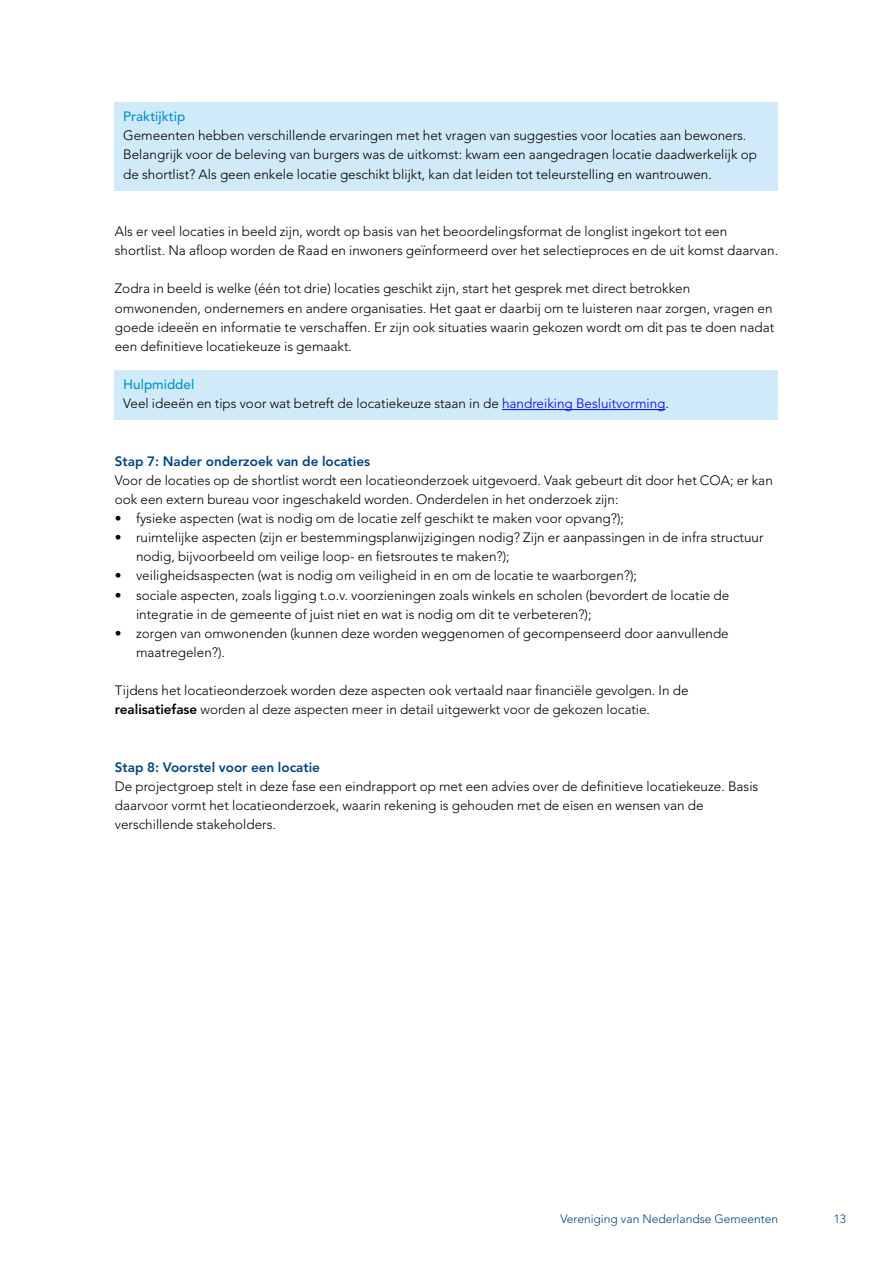
<style>
.page{position:relative;width:893px;height:1263px;background:#fff}
.page>*{position:absolute;margin:0;border:0;box-sizing:border-box;transform-origin:0 0}
.VNG_-_Broodtekst{font:300 13.5px/19.2px "Avenir LT Std";color:#000}
.aceer{font:300 13.5px/19.2px "Avenir LT Std";color:#000}
.VNG_-_Tussenkop{font:800 13.5px "Avenir LT Std";color:#048}
.aceer_kop{font:500 13.5px "Avenir LT Std";color:#0093d3}
.t1{font:300 12px "Avenir LT Std";color:#048}
.s1{color:#00f}
.s2{font-weight:800}
</style>
<div class="page">
<div style="left:115px;top:102px;width:663px;height:31px;background:#d1eaf9"></div>
<div style="left:115px;top:122px;width:663px;height:68px;background:#d1eaf9"></div>
<div style="left:115px;top:370px;width:663px;height:31px;background:#d1eaf9"></div>
<div style="left:115px;top:389px;width:663px;height:31px;background:#d1eaf9"></div>
<hr style="left:502px;top:409px;width:163px;height:1px;background:#00f">
<p class="aceer_kop" style="left:123px;top:109px;width:63px">Praktijktip</p>
<p class="aceer" style="left:123px;top:126px;width:635px">Gemeenten hebben verschillende ervaringen met het vragen van suggesties voor locaties aan bewoners.<br>Belangrijk voor de beleving van burgers was de uitkomst: kwam een aangedragen locatie daadwerkelijk op de shortlist? Als geen enkele locatie geschikt blijkt, kan dat leiden tot teleurstelling en wantrouwen.</p>
<p class="VNG_-_Broodtekst" style="left:115px;top:222px;width:665px">Als er veel locaties in beeld zijn, wordt op basis van het beoordelingsformat de longlist ingekort tot een shortlist. Na afloop worden de Raad en inwoners geïnformeerd over het selectieproces en de uit komst daarvan.</p>
<p class="VNG_-_Broodtekst" style="left:115px;top:279px;width:661px">Zodra in beeld is welke (één tot drie) locaties geschikt zijn, start het gesprek met direct betrokken omwonenden, ondernemers en andere organisaties. Het gaat er daarbij om te luisteren naar zorgen, vragen en goede ideeën en informatie te verschaffen. Er zijn ook situaties waarin gekozen wordt om dit pas te doen nadat een definitieve locatiekeuze is gemaakt.</p>
<p class="aceer_kop" style="left:123px;top:377px;width:72px">Hulpmiddel</p>
<p class="aceer" style="left:123px;top:394px;width:547px">Veel ideeën en tips voor wat betreft de locatiekeuze staan in de <span class="s1">handreiking Besluitvorming</span>.</p>
<p class="VNG_-_Tussenkop" style="left:115px;top:453px;width:257px">Stap 7: Nader onderzoek van de locaties</p>
<p class="VNG_-_Broodtekst" style="left:115px;top:471px;width:659px">Voor de locaties op de shortlist wordt een locatieonderzoek uitgevoerd. Vaak gebeurt dit door het COA; er kan ook een extern bureau voor ingeschakeld worden. Onderdelen in het onderzoek zijn:</p>
<p class="VNG_-_Broodtekst" style="left:115px;top:509px;width:511px">• fysieke aspecten (wat is nodig om de locatie zelf geschikt te maken voor opvang?);</p>
<p class="VNG_-_Broodtekst" style="left:136px;top:528px;width:629px;text-indent:-21px">• ruimtelijke aspecten (zijn er bestemmingsplanwijzigingen nodig? Zijn er aanpassingen in de infra structuur nodig, bijvoorbeeld om veilige loop- en fietsroutes te maken?);</p>
<p class="VNG_-_Broodtekst" style="left:115px;top:566px;width:524px">• veiligheidsaspecten (wat is nodig om veiligheid in en om de locatie te waarborgen?);</p>
<p class="VNG_-_Broodtekst" style="left:136px;top:585px;width:595px;text-indent:-21px">• sociale aspecten, zoals ligging t.o.v. voorzieningen zoals winkels en scholen (bevordert de locatie de integratie in de gemeente of juist niet en wat is nodig om dit te verbeteren?);</p>
<p class="VNG_-_Broodtekst" style="left:136px;top:624px;width:594px;text-indent:-21px">• zorgen van omwonenden (kunnen deze worden weggenomen of gecompenseerd door aanvullende maatregelen?).</p>
<p class="VNG_-_Broodtekst" style="left:115px;top:681px;width:575px">Tijdens het locatieonderzoek worden deze aspecten ook vertaald naar financiële gevolgen. In de</p>
<p class="VNG_-_Broodtekst" style="left:115px;top:700px;width:537px"><span class="s2">realisatiefase</span> worden al deze aspecten meer in detail uitgewerkt voor de gekozen locatie.</p>
<p class="VNG_-_Tussenkop" style="left:115px;top:759px;width:207px">Stap 8: Voorstel voor een locatie</p>
<p class="VNG_-_Broodtekst" style="left:115px;top:777px;width:645px">De projectgroep stelt in deze fase een eindrapport op met een advies over de definitieve locatiekeuze. Basis daarvoor vormt het locatieonderzoek, waarin rekening is gehouden met de eisen en wensen van de verschillende stakeholders.</p>
<p class="t1" style="left:560px;top:1211px;width:219px">Vereniging van Nederlandse Gemeenten</p>
<p class="t1" style="left:834px;top:1211px;width:14px">13</p>
</div>
